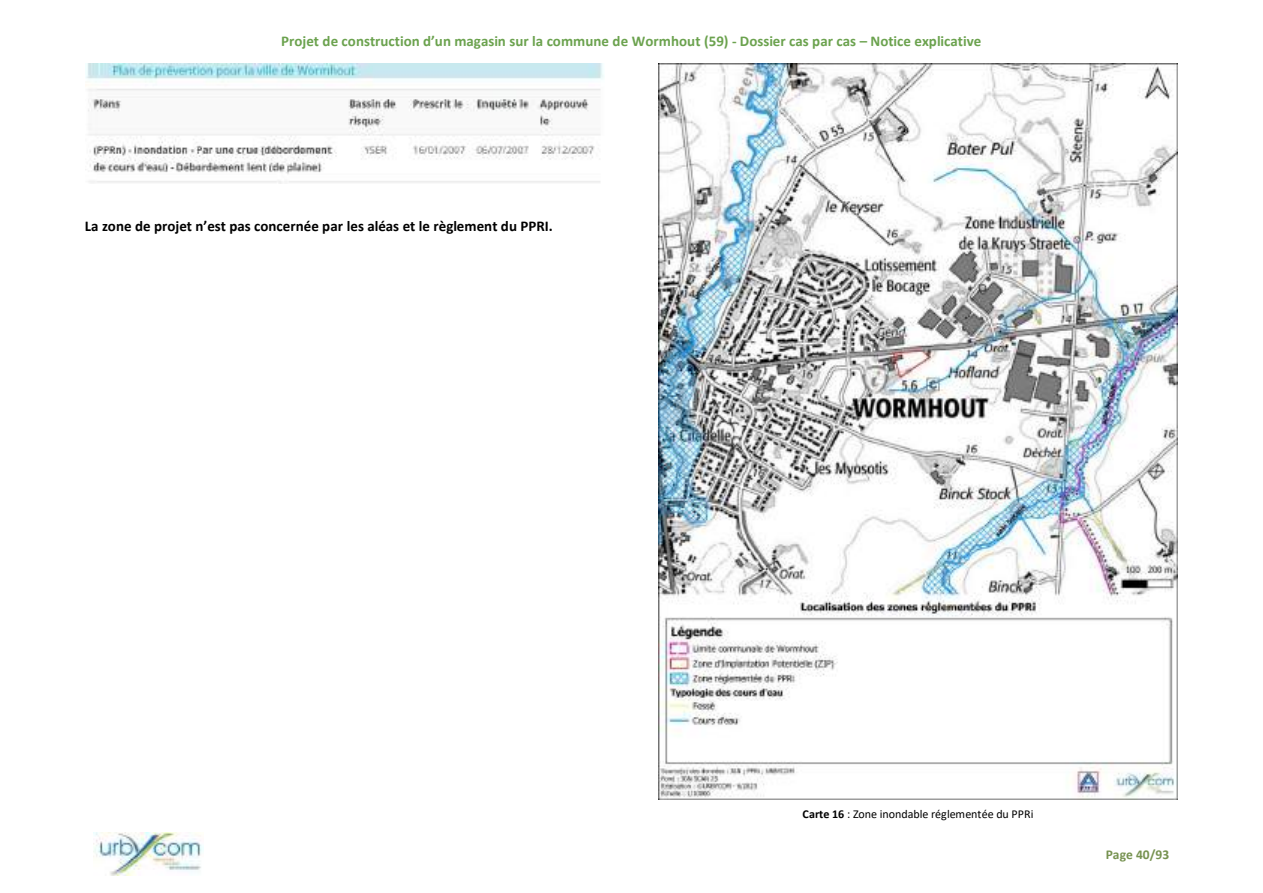
<style>
.page{position:relative;width:1263px;height:893px;background:#fff}
.page>*{position:absolute;margin:0;border:0;box-sizing:border-box;transform-origin:0 0}
.t1{font:700 15px "Calibri";color:#6ba24e}
.t2{font:700 15px "Calibri";color:#000}
.t3{font:700 13.5px "Calibri";color:#769250}
.t4{font:12px "Calibri";letter-spacing:-.005em;color:#000}
.s1{font-weight:700}
</style>
<div class="page">
<img style="left:93px;top:833px;width:110px;height:42px">
<img style="left:85px;top:64px;width:519px;height:119px">
<img style="left:658px;top:64px;width:520px;height:735px">
<p class="t1" style="left:281px;top:35px;width:701px">Projet de construction d’un magasin sur la commune de Wormhout (59) - Dossier cas par cas – Notice explicative</p>
<p class="t2" style="left:85px;top:220px;width:469px">La zone de projet n’est pas concernée par les aléas et le règlement du PPRI.</p>
<p class="t4" style="left:803px;top:809px;width:232px"><span class="s1">Carte 16</span> : Zone inondable réglementée du PPRi</p>
<p class="t3" style="left:1106px;top:849px;width:65px">Page 40/93</p>
</div>
